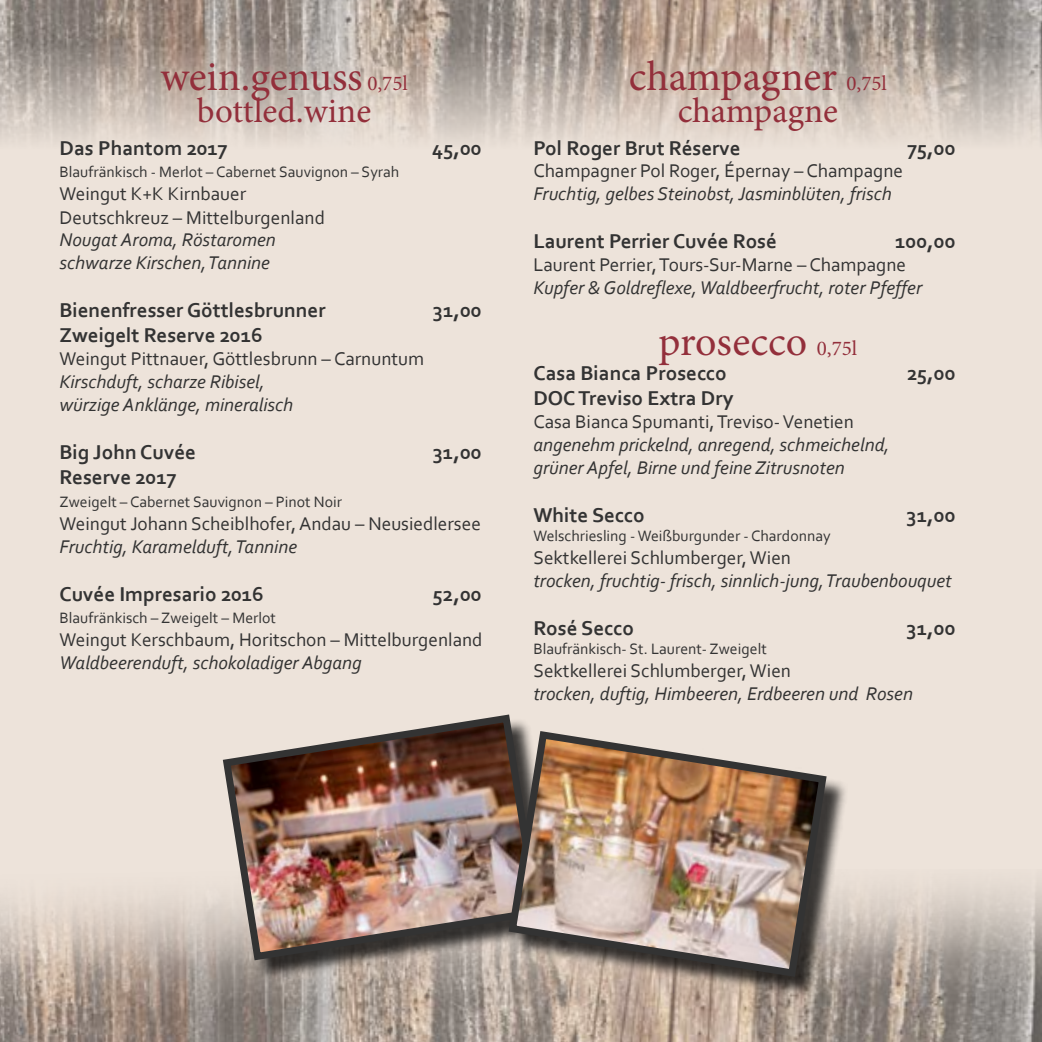
<style>
.page{position:relative;width:1042px;height:1042px;background:#ede3da}
.page>*{position:absolute;margin:0;border:0;box-sizing:border-box;transform-origin:0 0}
.t1{font:42px "Minion Pro";letter-spacing:-.005em;color:#932f3b}
.t2{font:35px "Minion Pro";letter-spacing:-.005em;color:#932f3b}
.t3{font:700 21px "Corbel";color:#333}
.t4{font:italic 19.25px/22.8px "Corbel";color:#333}
.t5{font:19.25px/23.1px "Corbel";color:#333}
.t6{font:15.75px "Corbel";color:#333}
.s1{font-size:21px}
</style>
<div class="page">
<img style="left:0;top:0;width:1042px;height:142px">
<img style="left:0;top:882px;width:1042px;height:160px">
<div style="left:226px;top:717px;width:336px;height:265px;background:#000;opacity:.75"></div>
<img style="left:219px;top:714px;width:326px;height:250px">
<div style="left:511px;top:734px;width:336px;height:264px;background:#000;opacity:.75"></div>
<img style="left:504px;top:727px;width:326px;height:254px">
<h1 class="t1" style="left:160px;top:49px;width:249px">wein.genuss <span class="s1">0,75l</span></h1>
<h2 class="t2" style="left:197px;top:87px;width:176px">bottled.wine</h2>
<p class="t3" style="left:60px;top:135px;width:170px">Das Phantom 2017</p>
<p class="t3" style="left:432px;top:135px;width:51px">45,00</p>
<p class="t6" style="left:60px;top:162px;width:341px">Blaufränkisch - Merlot – Cabernet Sauvignon – Syrah</p>
<p class="t5" style="left:60px;top:182px;width:267px">Weingut K+K Kirnbauer<br>Deutschkreuz – Mittelburgenland</p>
<p class="t4" style="left:60px;top:228px;width:218px">Nougat Aroma, Röstaromen schwarze Kirschen, Tannine</p>
<p class="t3" style="left:60px;top:297px;width:268px">Bienenfresser Göttlesbrunner</p>
<p class="t3" style="left:433px;top:297px;width:50px">31,00</p>
<p class="t3" style="left:60px;top:322px;width:205px">Zweigelt Reserve 2016</p>
<p class="t5" style="left:60px;top:347px;width:366px">Weingut Pittnauer, Göttlesbrunn – Carnuntum</p>
<p class="t4" style="left:60px;top:370px;width:235px">Kirschduft, scharze Ribisel, würzige Anklänge, mineralisch</p>
<p class="t3" style="left:60px;top:439px;width:138px">Big John Cuvée</p>
<p class="t3" style="left:433px;top:439px;width:50px">31,00</p>
<p class="t3" style="left:60px;top:464px;width:119px">Reserve 2017</p>
<p class="t6" style="left:60px;top:492px;width:284px">Zweigelt – Cabernet Sauvignon – Pinot Noir</p>
<p class="t5" style="left:60px;top:511px;width:423px">Weingut Johann Scheiblhofer, Andau – Neusiedlersee</p>
<p class="t4" style="left:60px;top:534px;width:239px">Fruchtig, Karamelduft, Tannine</p>
<p class="t3" style="left:60px;top:580px;width:206px">Cuvée Impresario 2016</p>
<p class="t3" style="left:433px;top:580px;width:51px">52,00</p>
<p class="t6" style="left:60px;top:608px;width:218px">Blaufränkisch – Zweigelt – Merlot</p>
<p class="t5" style="left:60px;top:628px;width:424px">Weingut Kerschbaum, Horitschon – Mittelburgenland</p>
<p class="t4" style="left:60px;top:651px;width:304px">Waldbeerenduft, schokoladiger Abgang</p>
<h1 class="t1" style="left:629px;top:49px;width:259px">champagner <span class="s1">0,75l</span></h1>
<h2 class="t2" style="left:678px;top:87px;width:162px">champagne</h2>
<p class="t3" style="left:533px;top:135px;width:209px">Pol Roger Brut Réserve</p>
<p class="t3" style="left:907px;top:135px;width:50px">75,00</p>
<p class="t5" style="left:533px;top:159px;width:371px">Champagner Pol Roger, Épernay – Champagne</p>
<p class="t4" style="left:533px;top:182px;width:360px">Fruchtig, gelbes Steinobst, Jasminblüten, frisch</p>
<p class="t3" style="left:533px;top:228px;width:245px">Laurent Perrier Cuvée Rosé</p>
<p class="t3" style="left:895px;top:228px;width:62px">100,00</p>
<p class="t5" style="left:533px;top:252px;width:374px">Laurent Perrier, Tours-Sur-Marne – Champagne</p>
<p class="t4" style="left:533px;top:275px;width:390px">Kupfer &amp; Goldreflexe, Waldbeerfrucht, roter Pfeffer</p>
<h1 class="t1" style="left:658px;top:313px;width:200px">prosecco <span class="s1">0,75l</span></h1>
<p class="t3" style="left:533px;top:360px;width:195px">Casa Bianca Prosecco</p>
<p class="t3" style="left:907px;top:360px;width:50px">25,00</p>
<p class="t3" style="left:533px;top:385px;width:202px">DOC Treviso Extra Dry</p>
<p class="t5" style="left:533px;top:410px;width:322px">Casa Bianca Spumanti, Treviso- Venetien</p>
<p class="t4" style="left:533px;top:433px;width:358px">angenehm prickelnd, anregend, schmeichelnd, grüner Apfel, Birne und feine Zitrusnoten</p>
<p class="t3" style="left:533px;top:502px;width:113px">White Secco</p>
<p class="t3" style="left:906px;top:502px;width:50px">31,00</p>
<p class="t6" style="left:533px;top:526px;width:299px">Welschriesling - Weißburgunder - Chardonnay</p>
<p class="t5" style="left:533px;top:546px;width:259px">Sektkellerei Schlumberger, Wien</p>
<p class="t4" style="left:533px;top:568px;width:420px">trocken, fruchtig- frisch, sinnlich-jung, Traubenbouquet</p>
<p class="t3" style="left:533px;top:615px;width:102px">Rosé Secco</p>
<p class="t3" style="left:906px;top:615px;width:50px">31,00</p>
<p class="t6" style="left:533px;top:639px;width:235px">Blaufränkisch- St. Laurent- Zweigelt</p>
<p class="t5" style="left:533px;top:659px;width:259px">Sektkellerei Schlumberger, Wien</p>
<p class="t4" style="left:533px;top:681px;width:381px">trocken, duftig, Himbeeren, Erdbeeren und Rosen</p>
</div>
